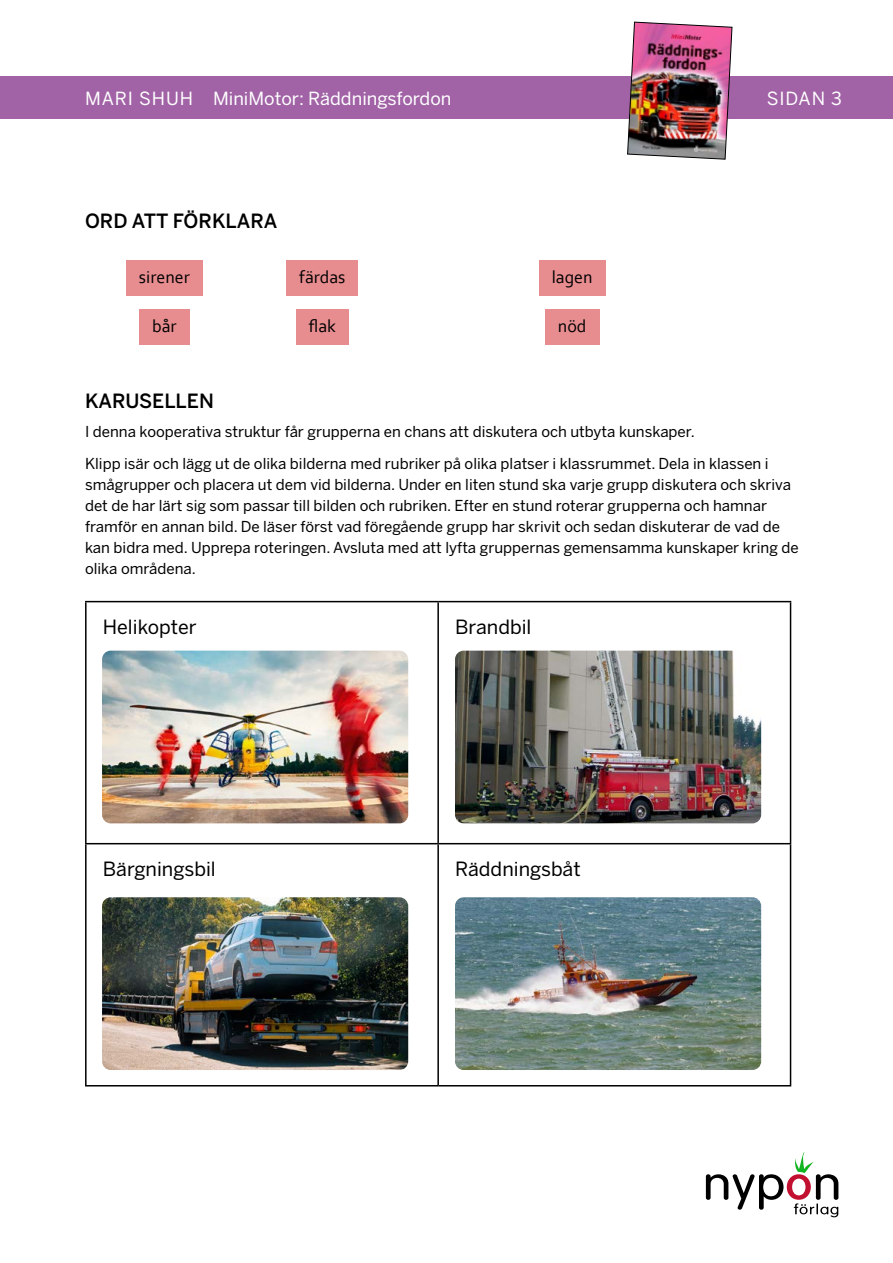
<style>
.page{position:relative;width:893px;height:1263px;background:#fff}
.page>*{position:absolute;margin:0;border:0;box-sizing:border-box;transform-origin:0 0}
.t1{font:19.5px "Benton Sans";color:#000}
.t2{font:500 19.5px "Benton Sans";color:#000}
.t3{font:18px "Benton Sans";color:#fff}
.t4{font:18px "Corbel";color:#000}
.t5{font:15px/21px "Benton Sans";color:#000}
</style>
<div class="page">
<svg style="left:706px;top:1152px;width:132px;height:65px"></svg>
<div style="left:0;top:77px;width:893px;height:42px;background:#a163a6"></div>
<img style="left:627px;top:21px;width:106px;height:139px">
<div style="left:126px;top:261px;width:77px;height:35px;background:#e78c8f"></div>
<div style="left:286px;top:261px;width:72px;height:35px;background:#e78c8f"></div>
<div style="left:539px;top:261px;width:66px;height:35px;background:#e78c8f"></div>
<div style="left:139px;top:310px;width:50px;height:35px;background:#e78c8f"></div>
<div style="left:296px;top:310px;width:53px;height:35px;background:#e78c8f"></div>
<div style="left:545px;top:310px;width:54px;height:35px;background:#e78c8f"></div>
<hr style="left:85px;top:601px;width:353px;height:1px;background:#000">
<hr style="left:85px;top:602px;width:2px;height:241px;background:#000">
<hr style="left:438px;top:601px;width:353px;height:1px;background:#000">
<hr style="left:437px;top:602px;width:2px;height:241px;background:#000">
<hr style="left:790px;top:602px;width:1px;height:241px;background:#000">
<hr style="left:85px;top:843px;width:353px;height:1px;background:#000">
<hr style="left:85px;top:844px;width:2px;height:241px;background:#000">
<hr style="left:438px;top:843px;width:353px;height:1px;background:#000">
<hr style="left:437px;top:844px;width:2px;height:241px;background:#000">
<hr style="left:790px;top:844px;width:1px;height:241px;background:#000">
<hr style="left:85px;top:1085px;width:353px;height:1px;background:#000">
<hr style="left:438px;top:1085px;width:353px;height:1px;background:#000">
<img style="left:102px;top:651px;width:306px;height:172px">
<img style="left:102px;top:897px;width:306px;height:173px">
<img style="left:455px;top:897px;width:306px;height:173px">
<img style="left:455px;top:651px;width:306px;height:172px">
<p class="t3" style="left:85px;top:87px;width:368px">MARI SHUH MiniMotor: Räddningsfordon</p>
<p class="t3" style="left:767px;top:87px;width:77px">SIDAN 3</p>
<h1 class="t2" style="left:85px;top:209px;width:194px">ORD ATT FÖRKLARA</h1>
<p class="t4" style="left:139px;top:266px;width:52px">sirener</p>
<p class="t4" style="left:299px;top:266px;width:48px">färdas</p>
<p class="t4" style="left:552px;top:266px;width:43px">lagen</p>
<p class="t4" style="left:152px;top:315px;width:26px">bår</p>
<p class="t4" style="left:309px;top:315px;width:29px">flak</p>
<p class="t4" style="left:558px;top:315px;width:30px">nöd</p>
<h1 class="t2" style="left:85px;top:389px;width:130px">KARUSELLEN</h1>
<p class="t5" style="left:85px;top:416px;width:685px;line-height:31.5px">I denna kooperativa struktur får grupperna en chans att diskutera och utbyta kunskaper.<br>Klipp isär och lägg ut de olika bilderna med rubriker på olika platser i klassrummet. Dela in klassen i</p>
<p class="t5" style="left:85px;top:474px;width:715px">smågrupper och placera ut dem vid bilderna. Under en liten stund ska varje grupp diskutera och skriva det de har lärt sig som passar till bilden och rubriken. Efter en stund roterar grupperna och hamnar framför en annan bild. De läser först vad föregående grupp har skrivit och sedan diskuterar de vad de kan bidra med. Upprepa roteringen. Avsluta med att lyfta gruppernas gemensamma kunskaper kring de olika områdena.</p>
<h1 class="t1" style="left:103px;top:615px;width:95px">Helikopter</h1>
<h1 class="t1" style="left:455px;top:615px;width:78px">Brandbil</h1>
<h1 class="t1" style="left:103px;top:857px;width:115px">Bärgningsbil</h1>
<h1 class="t1" style="left:455px;top:857px;width:127px">Räddningsbåt</h1>
</div>
